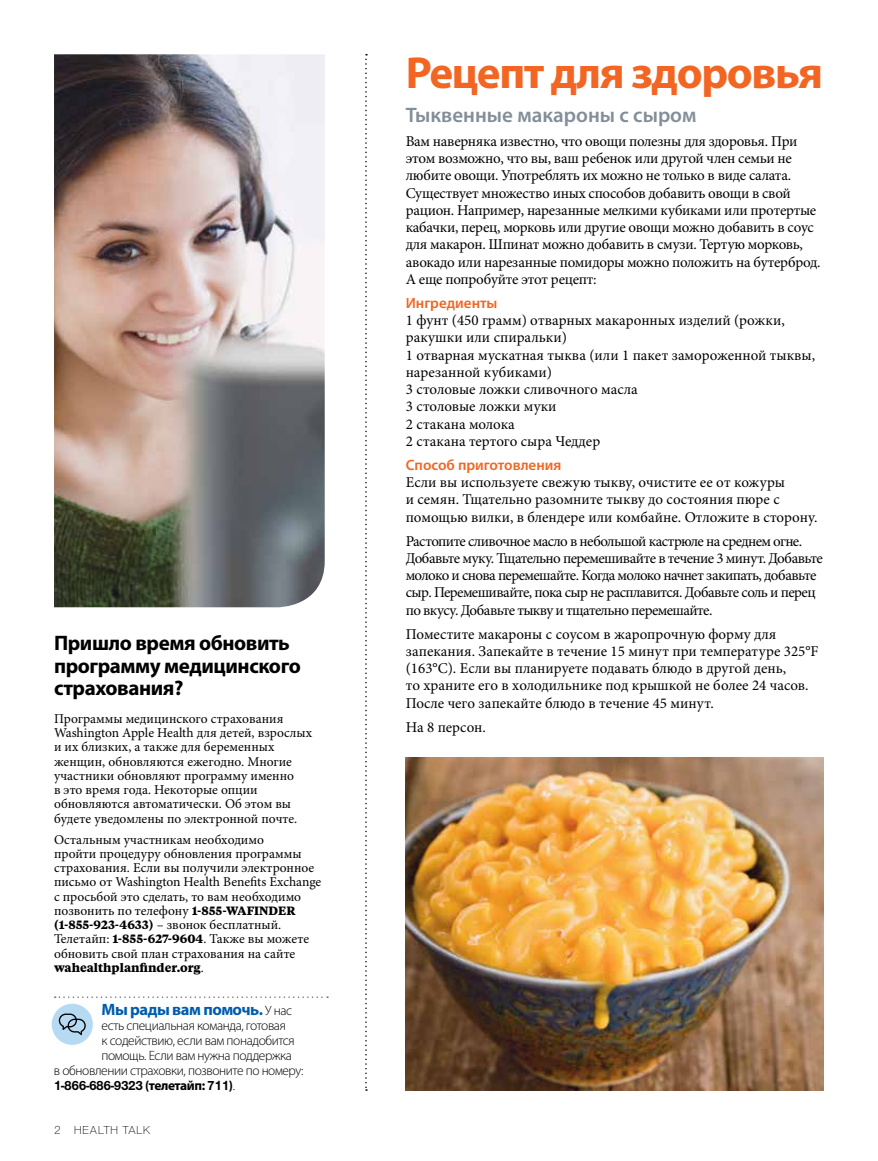
<style>
.page{position:relative;width:878px;height:1161px;background:#fff}
.page>*{position:absolute;margin:0;border:0;box-sizing:border-box;transform-origin:0 0}
.t1{font:700 45px "Myriad Pro";letter-spacing:-.03em;color:#f26522}
.t2{font:700 21px/22.5px "Myriad Pro";letter-spacing:-.02em;color:#000}
.t3{font:600 21px "Myriad Pro";color:#838e98}
.t4{font:700 16.5px "Myriad Pro";letter-spacing:-.03em;color:#005dac}
.t5{font:15px/17.2px "Minion Pro";letter-spacing:-.015em;color:#000}
.t6{font:15px/17.2px "Minion Pro";letter-spacing:-.04em;color:#000}
.t7{font:600 15px "Myriad Pro";color:#f26522}
.t8{font:13.5px/14.2px "Minion Pro";color:#000}
.t9{font:300 13.5px "Myriad Pro";letter-spacing:-.03em;color:#000}
.t10{font:700 13.5px "UHC Sans";letter-spacing:-.03em;color:#000}
.t11{font:700 12px "UHC Serif Text";color:#000}
.t12{font:300 12px "UHC Sans";letter-spacing:.04em;color:#000}
.s1{font-family:"UHC Serif Text";font-weight:700;font-size:12px}
.s2{font-family:"Minion Pro";font-weight:400;font-size:13.5px}
.s3{font-weight:300;font-size:13.5px;color:#000}
.s4{font-family:"Myriad Pro"}
.s5{font-family:"Myriad Pro";font-weight:300}
</style>
<div class="page">
<svg style="left:365px;top:54px;width:2px;height:1037px"></svg>
<img style="left:406px;top:757px;width:418px;height:334px">
<img style="left:54px;top:54px;width:271px;height:553px">
<svg style="left:55px;top:996px;width:273px;height:2px"></svg>
<div style="left:52px;top:1004px;width:41px;height:41px;background:#b7daf3;border-radius:50%"></div>
<svg style="left:59px;top:1014px;width:27px;height:21px"></svg>
<h2 class="t2" style="left:54px;top:631px;width:248px">Пришло время обновить программу медицинского страхования?</h2>
<p class="t8" style="left:54px;top:711px;width:259px">Программы медицинского страхования Washington Apple Health для детей, взрослых и их близких, а также для беременных женщин, обновляются ежегодно. Многие участники обновляют программу именно<br>в это время года. Некоторые опции обновляются автоматически. Об этом вы будете уведомлены по электронной почте.</p>
<p class="t8" style="left:54px;top:832px;width:269px">Остальным участникам необходимо<br>пройти процедуру обновления программы страхования. Если вы получили электронное письмо от Washington Health Benefits Exchange с просьбой это сделать, то вам необходимо позвонить по телефону <span class="s1">1-855-WAFINDER (1-855-923-4633)</span> – звонок бесплатный.<br>Телетайп: <span class="s1">1-855-627-9604</span>. Также вы можете обновить свой план страхования на сайте</p>
<p class="t11" style="left:54px;top:959px;width:151px">wahealthplanfinder.org<span class="s2">.</span></p>
<p class="t4" style="left:101px;top:998px;width:192px">Мы рады вам помочь. <span class="s3">У нас</span></p>
<p class="t9" style="left:101px;top:1017px;width:186px">есть специальная команда, готовая</p>
<p class="t9" style="left:101px;top:1032px;width:195px">к содействию, если вам понадобится</p>
<p class="t9" style="left:101px;top:1047px;width:192px">помощь. Если вам нужна поддержка</p>
<p class="t9" style="left:54px;top:1062px;width:251px">в обновлении страховки, позвоните по номеру:</p>
<p class="t10" style="left:54px;top:1076px;width:182px">1-866-686-9323 <span class="s4">(телетайп:</span> 711<span class="s4">)</span><span class="s5">.</span></p>
<p class="t12" style="left:54px;top:1122px;width:98px">2 HEALTH TALK</p>
<h1 class="t1" style="left:406px;top:44px;width:419px">Рецепт для здоровья</h1>
<h2 class="t3" style="left:406px;top:101px;width:292px">Тыквенные макароны с сыром</h2>
<p class="t5" style="left:406px;top:133px;width:416px">Вам наверняка известно, что овощи полезны для здоровья. При этом возможно, что вы, ваш ребенок или другой член семьи не любите овощи. Употреблять их можно не только в виде салата.<br>Существует множество иных способов добавить овощи в свой рацион. Например, нарезанные мелкими кубиками или протертые кабачки, перец, морковь или другие овощи можно добавить в соус для макарон. Шпинат можно добавить в смузи. Тертую морковь, авокадо или нарезанные помидоры можно положить на бутерброд.<br>А еще попробуйте этот рецепт:</p>
<p class="t7" style="left:406px;top:293px;width:93px">Ингредиенты</p>
<p class="t5" style="left:406px;top:312px;width:411px">1 фунт (450 грамм) отварных макаронных изделий (рожки, ракушки или спиральки)<br>1 отварная мускатная тыква (или 1 пакет замороженной тыквы, нарезанной кубиками)<br>3 столовые ложки сливочного масла<br>3 столовые ложки муки<br>2 стакана молока<br>2 стакана тертого сыра Чеддер</p>
<p class="t7" style="left:406px;top:455px;width:157px">Способ приготовления</p>
<p class="t5" style="left:406px;top:474px;width:413px">Если вы используете свежую тыкву, очистите ее от кожуры<br>и семян. Тщательно разомните тыкву до состояния пюре с помощью вилки, в блендере или комбайне. Отложите в сторону.</p>
<p class="t6" style="left:406px;top:532px;width:418px">Растопите сливочное масло в небольшой кастрюле на среднем огне.<br>Добавьте муку. Тщательно перемешивайте в течение 3 минут. Добавьте молоко и снова перемешайте. Когда молоко начнет закипать, добавьте сыр. Перемешивайте, пока сыр не расплавится. Добавьте соль и перец по вкусу. Добавьте тыкву и тщательно перемешайте.</p>
<p class="t5" style="left:406px;top:625px;width:414px">Поместите макароны с соусом в жаропрочную форму для запекания. Запекайте в течение 15 минут при температуре 325°F (163°С). Если вы планируете подавать блюдо в другой день,<br>то храните его в холодильнике под крышкой не более 24 часов.<br>После чего запекайте блюдо в течение 45 минут.</p>
<p class="t5" style="left:406px;top:718px;width:82px">На 8 персон.</p>
</div>
